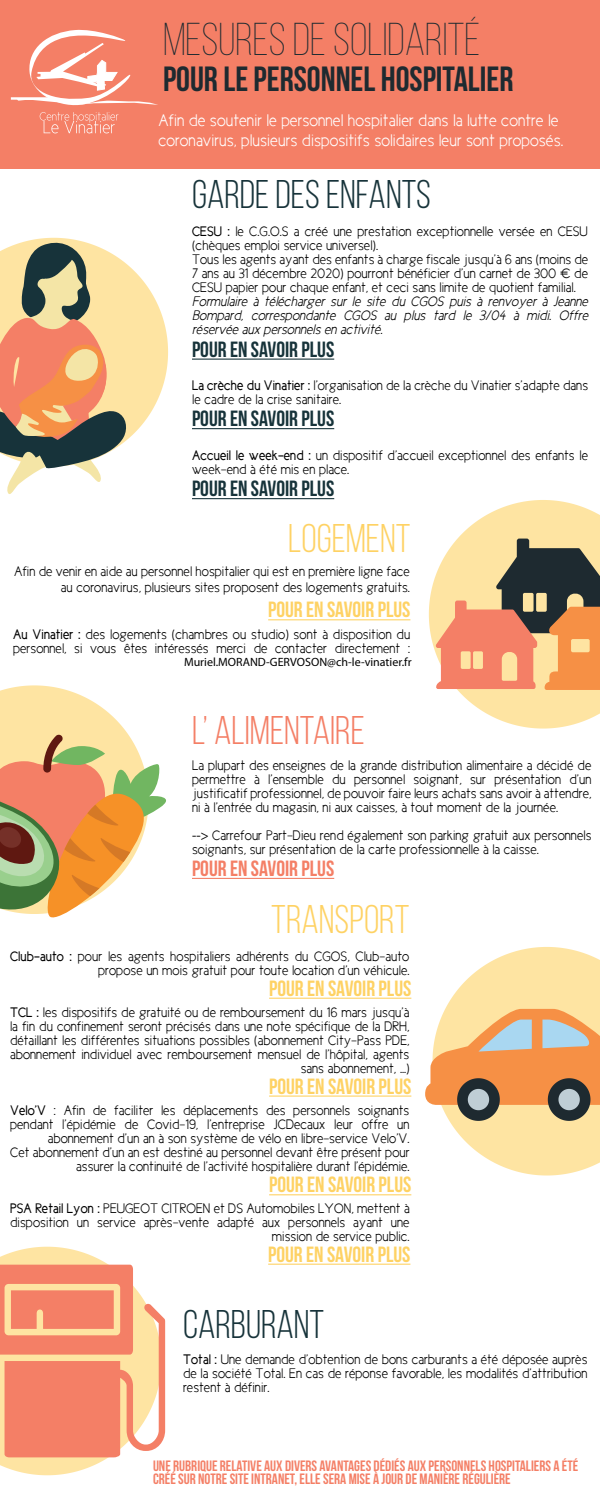
<style>
.page{position:relative;width:600px;height:1500px;background:#fff}
.page>*{position:absolute;margin:0;border:0;box-sizing:border-box;transform-origin:0 0}
.t1{font:300 46px "Bebas Neue";color:#1e2a30}
.t2{font:40px "Bebas Neue";color:#17333a}
.t3{font:40px "Bebas Neue";color:#fed264}
.t4{font:40px "Bebas Neue";color:#f47f66}
.t5{font:35px "Bebas Neue";color:#1e2a30}
.t6{font:22px "Bebas Neue";color:#fed264}
.t7{font:22px "Bebas Neue";color:#17333a}
.t8{font:22px "Bebas Neue";color:#f47f66}
.t9{font:17px/20.4px "Cicle Semi";color:#fff}
.t10{font:15px/14px "Bebas Neue";color:#f47f66}
.t11{font:14px/14px "Cicle Semi";color:#000001}
.t12{font:italic 14px/14px "Cicle Semi";color:#000001;text-align:justify}
.t13{font:12px "Myriad Pro";color:#000001}
.s1{font-family:"Cicle Gordita"}
.s2{font-family:"Myriad Pro"}
</style>
<div class="page">
<div style="left:0;top:0;width:600px;height:169px;background:#f47f66"></div>
<svg style="left:20px;top:238px;width:148px;height:203px;fill:#fee4a2"></svg>
<svg style="left:0;top:243px;width:126px;height:251px;background:#c7a583"></svg>
<svg style="left:445px;top:947px;width:155px;height:229px;fill:#fee4a2"></svg>
<svg style="left:425px;top:1009px;width:175px;height:112px;background:#d6a677"></svg>
<svg style="left:11px;top:30px;width:147px;height:103px"></svg>
<svg style="left:429px;top:500px;width:171px;height:229px;fill:#fee4a2"></svg>
<svg style="left:436px;top:539px;width:164px;height:151px;background:#c6946d"></svg>
<hr style="left:268px;top:619px;width:142px;height:1px;background:#fed264">
<svg style="left:0;top:685px;width:166px;height:233px"></svg>
<svg style="left:0;top:1247px;width:131px;height:228px;fill:#fee4a2"></svg>
<svg style="left:0;top:1265px;width:165px;height:192px;background:#f69e7e"></svg>
<hr style="left:192px;top:359px;width:142px;height:1px;background:#17333a">
<hr style="left:192px;top:878px;width:142px;height:1px;background:#f47f66">
<hr style="left:269px;top:998px;width:142px;height:1px;background:#fed264">
<hr style="left:269px;top:1096px;width:142px;height:1px;background:#fed264">
<hr style="left:269px;top:1194px;width:142px;height:1px;background:#fed264">
<hr style="left:192px;top:428px;width:142px;height:1px;background:#17333a">
<hr style="left:192px;top:498px;width:142px;height:1px;background:#17333a">
<hr style="left:268px;top:1264px;width:142px;height:1px;background:#fed264">
<h1 class="t1" style="left:163px;top:15px;width:319px">MESURES DE SOLIDARITÉ</h1>
<h3 class="t5" style="left:163px;top:60px;width:352px">POUR LE PERSONNEL HOSPITALIER</h3>
<p class="t9" style="left:158px;top:110px;width:406px">Afin de soutenir le personnel hospitalier dans la lutte contre le coronavirus, plusieurs dispositifs solidaires leur sont proposés.</p>
<h2 class="t2" style="left:192px;top:173px;width:241px">GARDE DES ENFANTS</h2>
<p class="t11" style="left:192px;top:225px;width:398px"><span class="s1">CESU :</span> le C.G.O.S a créé une prestation exceptionnelle versée en CESU (chèques emploi service universel).<br>Tous les agents ayant des enfants à charge fiscale jusqu’à 6 ans (moins de 7 ans au 31 décembre 2020) pourront bénéficier d’un carnet de 300 € de CESU papier pour chaque enfant, et ceci sans limite de quotient familial.</p>
<p class="t12" style="left:192px;top:295px;width:398px">Formulaire à télécharger sur le site du CGOS puis à renvoyer à Jeanne Bompard, correspondante CGOS au plus tard le 3/04 à midi. Offre réservée aux personnels en activité.</p>
<h3 class="t7" style="left:192px;top:337px;width:144px">POUR EN SAVOIR PLUS</h3>
<p class="t11" style="left:192px;top:379px;width:398px"><span class="s1">La crèche du Vinatier :</span> l’organisation de la crèche du Vinatier s’adapte dans le cadre de la crise sanitaire.</p>
<h3 class="t7" style="left:192px;top:407px;width:144px">POUR EN SAVOIR PLUS</h3>
<p class="t11" style="left:192px;top:449px;width:398px"><span class="s1">Accueil le week-end :</span> un dispositif d’accueil exceptionnel des enfants le week-end à été mis en place.</p>
<h3 class="t7" style="left:192px;top:477px;width:144px">POUR EN SAVOIR PLUS</h3>
<h2 class="t3" style="left:288px;top:517px;width:124px">LOGEMENT</h2>
<p class="t11" style="left:14px;top:563px;width:398px;line-height:16.8px;text-align:right">Afin de venir en aide au personnel hospitalier qui est en première ligne face au coronavirus, plusieurs sites proposent des logements gratuits.</p>
<h3 class="t6" style="left:268px;top:598px;width:144px">POUR EN SAVOIR PLUS</h3>
<p class="t11" style="left:13px;top:628px;width:399px"><span class="s1">Au Vinatier :</span> des logements (chambres ou studio) sont à disposition du personnel, si vous êtes intéressés merci de contacter directement :</p>
<p class="t13" style="left:184px;top:654px;width:229px">Muriel.MORAND-GERVOSON@ch-le-vinatier.fr</p>
<h2 class="t4" style="left:192px;top:708px;width:174px">L’ ALIMENTAIRE</h2>
<p class="t11" style="left:192px;top:758px;width:401px;text-align:justify">La plupart des enseignes de la grande distribution alimentaire a décidé de permettre à l’ensemble du personnel soignant, sur présentation d’un justificatif professionnel, de pouvoir faire leurs achats sans avoir à attendre, ni à l’entrée du magasin, ni aux caisses, à tout moment de la journée.</p>
<p class="t11" style="left:192px;top:828px;width:401px"><span class="s2">--&gt;</span> Carrefour Part-Dieu rend également son parking gratuit aux personnels soignants, sur présentation de la carte professionnelle à la caisse.</p>
<h3 class="t8" style="left:192px;top:856px;width:144px">POUR EN SAVOIR PLUS</h3>
<h2 class="t3" style="left:271px;top:898px;width:140px">TRANSPORT</h2>
<p class="t11" style="left:10px;top:950px;width:401px;text-align:right"><span class="s1">Club-auto :</span> pour les agents hospitaliers adhérents du CGOS, Club-auto propose un mois gratuit pour toute location d’un véhicule.</p>
<p class="t11" style="left:10px;top:1006px;width:401px;text-align:right"><span class="s1">TCL :</span> les dispositifs de gratuité ou de remboursement du 16 mars jusqu’à la fin du confinement seront précisés dans une note spécifique de la DRH, détaillant les différentes situations possibles (abonnement City-Pass PDE, abonnement individuel avec remboursement mensuel de l’hôpital, agents sans abonnement, …)</p>
<p class="t11" style="left:10px;top:1104px;width:401px;text-align:right"><span class="s1">Velo’V</span> : Afin de faciliter les déplacements des personnels soignants pendant l’épidémie de Covid-19, l’entreprise JCDecaux leur offre un abonnement d’un an à son système de vélo en libre-service Velo’V.<br>Cet abonnement d’un an est destiné au personnel devant être présent pour assurer la continuité de l’activité hospitalière durant l’épidémie.</p>
<p class="t11" style="left:10px;top:1202px;width:401px;text-align:right"><span class="s1">PSA Retail Lyon :</span> PEUGEOT CITROEN et DS Automobiles LYON, mettent à disposition un service après-vente adapté aux personnels ayant une mission de service public.</p>
<h3 class="t6" style="left:269px;top:976px;width:144px">POUR EN SAVOIR PLUS</h3>
<h3 class="t6" style="left:269px;top:1074px;width:144px">POUR EN SAVOIR PLUS</h3>
<h3 class="t6" style="left:269px;top:1173px;width:144px">POUR EN SAVOIR PLUS</h3>
<h3 class="t6" style="left:268px;top:1242px;width:144px">POUR EN SAVOIR PLUS</h3>
<h2 class="t2" style="left:183px;top:1302px;width:143px">CARBURANT</h2>
<p class="t11" style="left:183px;top:1352px;width:406px;text-align:justify"><span class="s1">Total :</span> Une demande d’obtention de bons carburants a été déposée auprès de la société Total. En cas de réponse favorable, les modalités d’attribution restent à définir.</p>
<p class="t10" style="left:153px;top:1458px;width:427px">UNE RUBRIQUE RELATIVE AUX DIVERS AVANTAGES DÉDIÉS AUX PERSONNELS HOSPITALIERS A ÉTÉ<br>CRÉÉ SUR NOTRE SITE INTRANET, ELLE SERA MISE À JOUR DE MANIÈRE RÉGULIÈRE</p>
</div>
